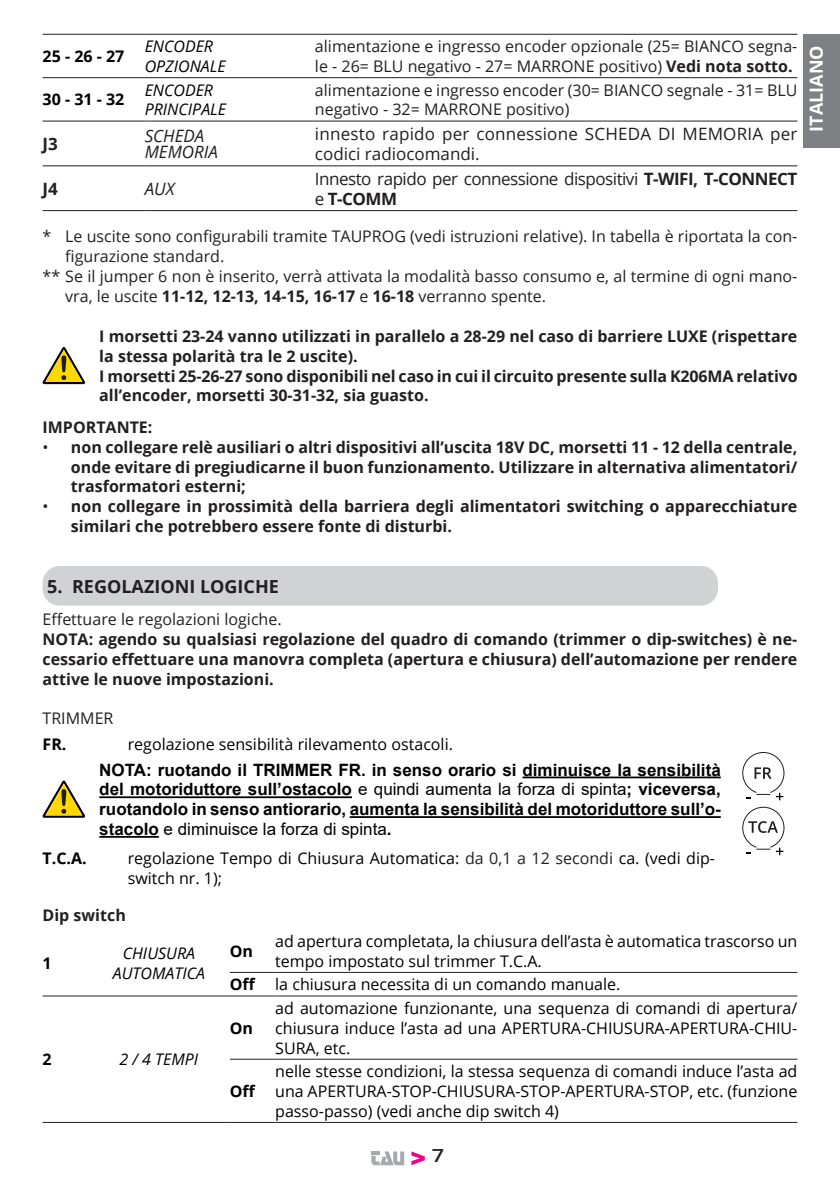
<style>
.page{position:relative;width:840px;height:1191px;background:#fff}
.page>*{position:absolute;margin:0;border:0;box-sizing:border-box;transform-origin:0 0}
.Titolo_cap{font:700 18px "Open Sans";color:#231f20}
.t1{font:700 18px "Open Sans";color:#fff}
.t2{font:600 18px "Open Sans";color:#231f20;scale:1.2 1}
.Collegamenti{font:700 17px/19.8px "Arial";color:#000;text-align:justify}
.Collegamenti-1{font:17px/20.4px "Open Sans";color:#231f20}
.Collegamenti-1-2{font:17px/20.4px "Open Sans";letter-spacing:-.03em;color:#231f20}
.t3{font:italic 17px "Open Sans";color:#231f20}
.t4{font:700 17px "Open Sans";color:#231f20}
.Collegamenti-1-3{font:700 16px/19.8px "Open Sans";color:#231f20}
.Elenco_numerato{font:16px/19.8px "Open Sans";color:#000;text-align:justify}
.Rientro_5{font:16px/19.8px "Open Sans";color:#231f20}
.Collegamenti-1-4{font:16px/19.8px "Open Sans";color:#231f20}
.Elenco_numerato-2{font:700 16px/19.8px "Open Sans";color:#231f20;text-align:justify}
.Collegamenti-2{font:16px/19.8px "Open Sans";color:#000}
.Rientro{font:italic 16px "Open Sans";color:#000}
.Elenco_numerato-3{font:16px "Open Sans";color:#231f20}
.Collegamenti-3{font:700 16px "Open Sans";color:#000}
.Rientro-2{font:700 16px "Open Sans";color:#000}
.Collegamenti-4{font:700 16px "Open Sans";color:#231f20}
.Corpo_testo{font:16px "Open Sans";color:#231f20}
.s1{font-weight:700}
.s2{font-weight:400}
.s3{color:#231f20}
</style>
<div class="page">
<svg style="left:411px;top:1151px;width:13px;height:14px"></svg>
<svg style="left:371px;top:1151px;width:33px;height:14px"></svg>
<hr style="left:43px;top:34px;width:102px;height:1px;background:#231f20">
<hr style="left:145px;top:34px;width:170px;height:1px;background:#231f20">
<hr style="left:315px;top:34px;width:482px;height:1px;background:#231f20">
<hr style="left:43px;top:77px;width:102px;height:1px;background:#231f20">
<hr style="left:145px;top:77px;width:170px;height:1px;background:#231f20">
<hr style="left:315px;top:77px;width:482px;height:1px;background:#231f20">
<hr style="left:43px;top:121px;width:102px;height:1px;background:#231f20">
<hr style="left:43px;top:165px;width:102px;height:1px;background:#231f20">
<hr style="left:43px;top:210px;width:102px;height:1px;background:#231f20">
<hr style="left:145px;top:210px;width:170px;height:1px;background:#231f20">
<hr style="left:315px;top:210px;width:482px;height:1px;background:#231f20">
<hr style="left:145px;top:121px;width:170px;height:1px;background:#231f20">
<hr style="left:315px;top:121px;width:482px;height:1px;background:#231f20">
<hr style="left:145px;top:165px;width:170px;height:1px;background:#231f20">
<hr style="left:315px;top:165px;width:482px;height:1px;background:#231f20">
<svg style="left:43px;top:347px;width:42px;height:37px"></svg>
<div style="left:43px;top:566px;width:674px;height:39px;background:#d1d2d4;border-radius:17px"></div>
<svg style="left:43px;top:780px;width:42px;height:37px"></svg>
<hr style="left:522px;top:776px;width:198px;height:2px;background:#000">
<hr style="left:99px;top:796px;width:253px;height:2px;background:#000">
<hr style="left:349px;top:816px;width:371px;height:2px;background:#000">
<hr style="left:99px;top:836px;width:60px;height:1px;background:#000">
<svg style="left:742px;top:752px;width:42px;height:48px"></svg>
<svg style="left:742px;top:807px;width:42px;height:48px"></svg>
<hr style="left:230px;top:972px;width:45px;height:1px;background:#231f20">
<hr style="left:275px;top:972px;width:522px;height:1px;background:#231f20">
<hr style="left:230px;top:1058px;width:45px;height:1px;background:#231f20">
<hr style="left:275px;top:1058px;width:522px;height:1px;background:#231f20">
<hr style="left:43px;top:995px;width:45px;height:1px;background:#231f20">
<hr style="left:88px;top:995px;width:142px;height:1px;background:#231f20">
<hr style="left:230px;top:995px;width:45px;height:1px;background:#231f20">
<hr style="left:275px;top:995px;width:522px;height:1px;background:#231f20">
<hr style="left:43px;top:1122px;width:45px;height:1px;background:#231f20">
<hr style="left:88px;top:1122px;width:142px;height:1px;background:#231f20">
<hr style="left:230px;top:1122px;width:45px;height:1px;background:#231f20">
<hr style="left:275px;top:1122px;width:522px;height:1px;background:#231f20">
<div style="left:802px;top:34px;width:37px;height:113px;background:#7e8083"></div>
<p class="Collegamenti-3" style="left:43px;top:45px;width:83px">25 - 26 - 27</p>
<p class="Collegamenti-3" style="left:43px;top:88px;width:83px">30 - 31 - 32</p>
<p class="t4" style="left:43px;top:132px;width:17px">J3</p>
<p class="Rientro" style="left:145px;top:35px;width:70px">ENCODER</p>
<p class="Rientro" style="left:145px;top:55px;width:82px">OPZIONALE</p>
<p class="Rientro" style="left:145px;top:79px;width:70px">ENCODER</p>
<p class="Rientro" style="left:145px;top:99px;width:83px">PRINCIPALE</p>
<p class="t3" style="left:145px;top:124px;width:61px">SCHEDA</p>
<p class="t3" style="left:145px;top:140px;width:75px">MEMORIA</p>
<p class="Collegamenti-1-4" style="left:315px;top:36px;width:483px">alimentazione e ingresso encoder opzionale (25= BIANCO segna&shy;le - 26= BLU negativo - 27= MARRONE positivo) <span class="s1">Vedi nota sotto.</span></p>
<p class="Collegamenti-1-4" style="left:315px;top:79px;width:483px">alimentazione e ingresso encoder (30= BIANCO segnale - 31= BLU negativo - 32= MARRONE positivo)</p>
<p class="Collegamenti-1" style="left:315px;top:123px;width:483px">innesto rapido per connessione SCHEDA DI MEMORIA per codici radiocomandi.</p>
<p class="t4" style="left:43px;top:176px;width:17px">J4</p>
<p class="t3" style="left:145px;top:177px;width:31px">AUX</p>
<p class="Collegamenti-1-2" style="left:315px;top:168px;width:483px">Innesto rapido per connessione dispositivi <span class="s1">T-WIFI, T-CONNECT </span>e <span class="s1">T-COMM</span></p>
<p class="Rientro_5" style="left:65px;top:226px;width:733px;text-indent:-23px">* Le uscite sono configurabili tramite TAUPROG (vedi istruzioni relative). In tabella è riportata la con&shy;figurazione standard.</p>
<p class="Rientro_5" style="left:65px;top:266px;width:733px;text-indent:-23px">** Se il jumper 6 non è inserito, verrà attivata la modalità basso consumo e, al termine di ogni mano&shy;vra, le uscite <span class="s1">11-12, 12-13, 14-15, 16-17</span> e <span class="s1">16-18</span> verranno spente.</p>
<p class="Collegamenti-1-3" style="left:99px;top:326px;width:699px">I morsetti 23-24 vanno utilizzati in parallelo a 28-29 nel caso di barriere LUXE (rispettare la stessa polarità tra le 2 uscite).</p>
<p class="Collegamenti-1-3" style="left:99px;top:365px;width:699px">I morsetti 25-26-27 sono disponibili nel caso in cui il circuito presente sulla K206MA relativo all’encoder, morsetti 30-31-32, sia guasto.</p>
<p class="Collegamenti-1-3" style="left:43px;top:417px;width:111px">IMPORTANTE:</p>
<p class="Collegamenti-1-3" style="left:71px;top:437px;width:727px;text-align:justify;text-indent:-28px"><span class="s2">•</span> non collegare relè ausiliari o altri dispositivi all’uscita 18V DC, morsetti 11 - 12 della centrale, onde evitare di pregiudicarne il buon funzionamento. Utilizzare in alternativa alimentatori/ trasformatori esterni;</p>
<p class="Collegamenti-1-3" style="left:71px;top:496px;width:727px;text-indent:-28px"><span class="s2">•</span> non collegare in prossimità della barriera degli alimentatori switching o apparecchiature similari che potrebbero essere fonte di disturbi.</p>
<p class="t1" style="left:803px;top:132px;width:88px;rotate:-90deg">ITALIANO</p>
<p class="Titolo_cap" style="left:47px;top:574px;width:233px">5. REGOLAZIONI LOGICHE</p>
<p class="Elenco_numerato-3" style="left:43px;top:608px;width:240px">Effettuare le regolazioni logiche.</p>
<p class="Elenco_numerato-2" style="left:43px;top:629px;width:756px">NOTA: agendo su qualsiasi regolazione del quadro di comando (trimmer o dip-switches) è ne&shy;cessario effettuare una manovra completa (apertura e chiusura) dell’automazione per rendere attive le nuove impostazioni.</p>
<p class="Corpo_testo" style="left:43px;top:707px;width:72px">TRIMMER</p>
<p class="Collegamenti-3" style="left:43px;top:733px;width:25px">FR.</p>
<p class="Collegamenti-2" style="left:128px;top:734px;width:326px">regolazione sensibilità rilevamento ostacoli.</p>
<p class="Collegamenti" style="left:99px;top:760px;width:622px">NOTA: ruotando il TRIMMER FR. in senso orario si diminuisce la sensibilità del motoriduttore sull’ostacolo <span class="s2">e quindi aumenta la forza di spinta</span>; viceversa, ruotandolo in senso antiorario, aumenta la sensibilità del motoriduttore sull’o&shy;stacolo <span class="s2">e diminuisce la forza di spinta</span>.</p>
<p class="Collegamenti-3" style="left:43px;top:847px;width:46px">T.C.A.</p>
<p class="Collegamenti-2" style="left:128px;top:847px;width:588px">regolazione Tempo di Chiusura Automatica: <span class="s3">da 0,1 a 12 secondi</span> ca. (vedi dip&shy;switch nr. 1);</p>
<p class="Collegamenti-4" style="left:43px;top:904px;width:85px">Dip switch</p>
<p class="Rientro-2" style="left:43px;top:951px;width:11px">1</p>
<p class="Rientro-2" style="left:230px;top:939px;width:25px">On</p>
<p class="Elenco_numerato" style="left:275px;top:930px;width:523px">ad apertura completata, la chiusura dell’asta è automatica trascorso un tempo impostato sul trimmer T.C.A.</p>
<p class="Rientro-2" style="left:230px;top:973px;width:27px">Off</p>
<p class="Elenco_numerato" style="left:275px;top:974px;width:346px">la chiusura necessita di un comando manuale.</p>
<p class="Rientro" style="left:123px;top:942px;width:74px">CHIUSURA</p>
<p class="Rientro" style="left:113px;top:961px;width:94px">AUTOMATICA</p>
<p class="Rientro-2" style="left:43px;top:1048px;width:11px">2</p>
<p class="Rientro" style="left:119px;top:1048px;width:80px">2 / 4 TEMPI</p>
<p class="Rientro-2" style="left:230px;top:1016px;width:25px">On</p>
<p class="Rientro-2" style="left:230px;top:1079px;width:27px">Off</p>
<p class="Elenco_numerato" style="left:275px;top:997px;width:523px">ad automazione funzionante, una sequenza di comandi di apertura/ chiusura induce l’asta ad una APERTURA-CHIUSURA-APERTURA-CHIU-SURA, etc.</p>
<p class="Elenco_numerato" style="left:275px;top:1061px;width:523px">nelle stesse condizioni, la stessa sequenza di comandi induce l’asta ad una APERTURA-STOP-CHIUSURA-STOP-APERTURA-STOP, etc. (funzione passo-passo) (vedi anche dip switch 4)</p>
<p class="t2" style="left:431px;top:1143px;width:12px">7</p>
</div>
